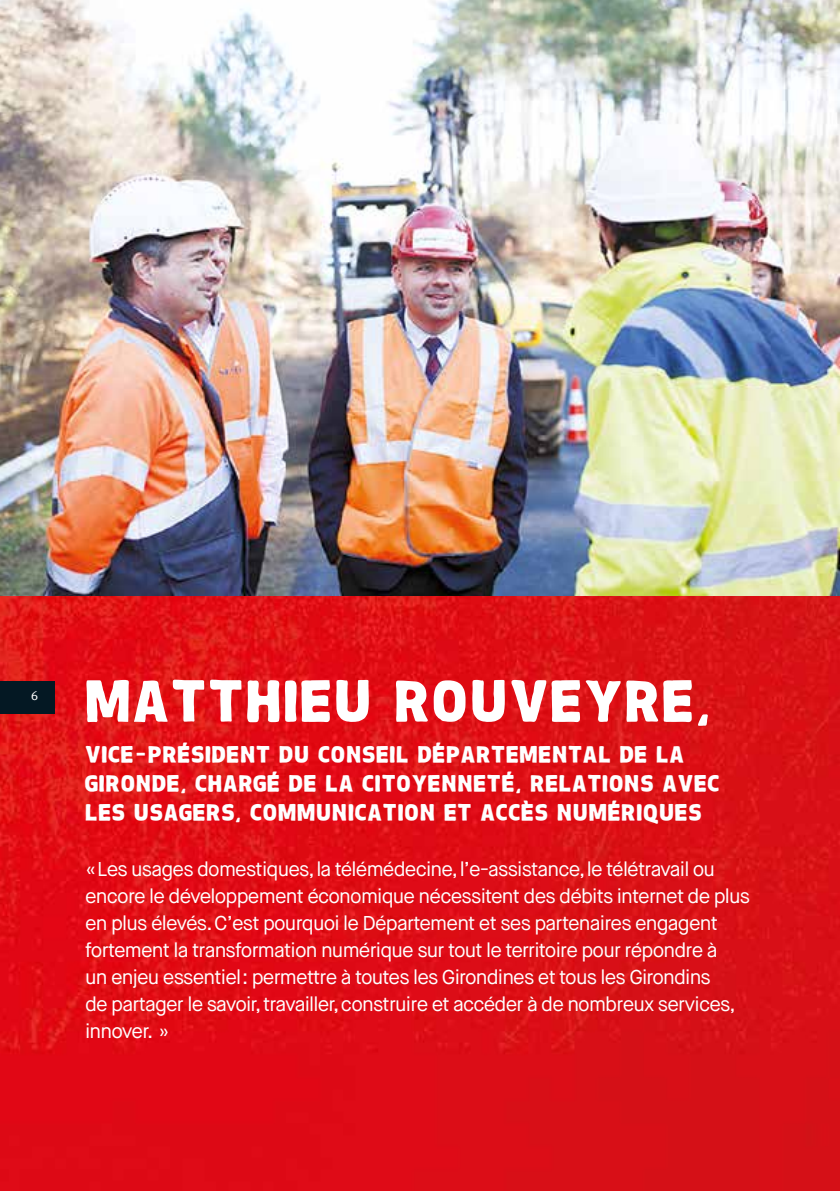
<style>
.page{position:relative;width:840px;height:1191px;background:#fff}
.page>*{position:absolute;margin:0;border:0;box-sizing:border-box;transform-origin:0 0}
.t1{font:60px "Chubby";letter-spacing:.04em;color:#fff}
.t2{font:32.2px "Chubby";color:#fff}
.t3{font:24px/28.8px "Chubby";letter-spacing:.04em;color:#fff}
.t4{font:20px/27px "Maison Neue";letter-spacing:-.04em;color:#fff}
.t5{font:13px "Meta";color:#fff}
</style>
<div class="page">
<img style="left:0;top:0;width:839px;height:1191px">
<div style="left:0;top:681px;width:55px;height:32px;background:#041823"></div>
<svg style="left:523px;top:800px;width:4px;height:5px"></svg>
<p class="t5" style="left:31px;top:687px;width:8px">6</p>
<h1 class="t1" style="left:85px;top:665px;width:626px">MATTHIEU ROUVEYRE,</h1>
<p class="t3" style="left:85px;top:738px;width:635px">VICE-PRESIDENT DU CONSEIL DEPARTEMENTAL DE LA<br>GIRONDE, CHARGE DE LA CITOYENNETE, RELATIONS AVEC<br>LES USAGERS, COMMUNICATION ET ACCES NUMERIQUES</p>
<h2 class="t2" style="left:181px;top:740px;width:8px">'</h2>
<h2 class="t2" style="left:434px;top:740px;width:8px">'</h2>
<h2 class="t2" style="left:271px;top:768px;width:8px">'</h2>
<h2 class="t2" style="left:505px;top:768px;width:8px">'</h2>
<h2 class="t2" style="left:610px;top:798px;width:8px">'</h2>
<p class="t4" style="left:85px;top:856px;width:666px">«Les usages domestiques, la télémédecine, l’e-assistance, le télétravail ou encore le développement économique nécessitent des débits internet de plus en plus élevés. C’est pourquoi le Département et ses partenaires engagent fortement la transformation numérique sur tout le territoire pour répondre à<br>un enjeu essentiel: permettre à toutes les Girondines et tous les Girondins<br>de partager le savoir, travailler, construire et accéder à de nombreux services, innover. »</p>
</div>
